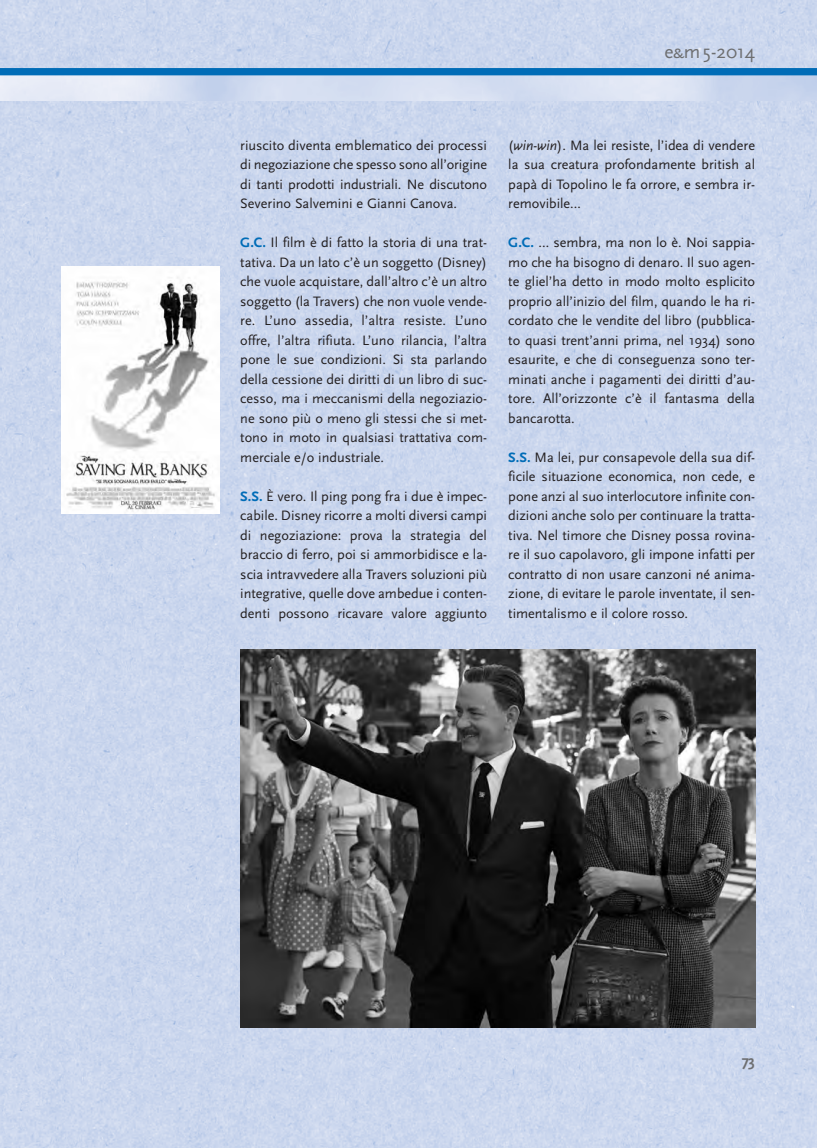
<style>
.page{position:relative;width:817px;height:1148px;background:#fff}
.page>*{position:absolute;margin:0;border:0;box-sizing:border-box;transform-origin:0 0}
.t1{font:19.5px "Scala Sans";color:#6d6e70}
.t2{font:700 15.75px "Scala Sans";color:#6d6e70}
.t3{font:14.25px/19.5px "Scala Sans";color:#231f20;text-align:justify}
.s1{font-family:"Scala Sans Caps"}
.s2{font-weight:700;color:#006cb7}
.s3{font-style:italic}
</style>
<div class="page">
<img style="left:0;top:0;width:817px;height:1148px">
<img style="left:0;top:75px;width:817px;height:26px">
<div style="left:0;top:68px;width:817px;height:7px;background:#006cb7"></div>
<img style="left:62px;top:267px;width:157px;height:247px">
<img style="left:240px;top:649px;width:515px;height:378px">
<h1 class="t1" style="left:664px;top:44px;width:92px">e<span class="s1">&amp;</span>m 5-2014</h1>
<p class="t3" style="left:240px;top:137px;width:248px">riuscito diventa emblematico dei processi di negoziazione che spesso sono all’origine di tanti prodotti industriali. Ne discutono Severino Salvemini e Gianni Canova.</p>
<p class="t3" style="left:240px;top:234px;width:248px"><span class="s2">G.C.</span> Il film è di fatto la storia di una trat&shy;tativa. Da un lato c’è un soggetto (Disney) che vuole acquistare, dall’altro c’è un altro soggetto (la Travers) che non vuole vende&shy;re. L’uno assedia, l’altra resiste. L’uno offre, l’altra rifiuta. L’uno rilancia, l’altra pone le sue condizioni. Si sta parlando della cessione dei diritti di un libro di suc&shy;cesso, ma i meccanismi della negoziazio&shy;ne sono più o meno gli stessi che si met&shy;tono in moto in qualsiasi trattativa com&shy;merciale e/o industriale.</p>
<p class="t3" style="left:240px;top:488px;width:248px"><span class="s2">S.S.</span> È vero. Il ping pong fra i due è impec&shy;cabile. Disney ricorre a molti diversi campi di negoziazione: prova la strategia del braccio di ferro, poi si ammorbidisce e la&shy;scia intravvedere alla Travers soluzioni più integrative, quelle dove ambedue i conten&shy;denti possono ricavare valore aggiunto</p>
<p class="t3" style="left:508px;top:137px;width:248px">(<span class="s3">win-win</span>). Ma lei resiste, l’idea di vendere la sua creatura profondamente british al papà di Topolino le fa orrore, e sembra ir&shy;removibile…</p>
<p class="t3" style="left:508px;top:234px;width:248px"><span class="s2">G.C.</span> … sembra, ma non lo è. Noi sappia&shy;mo che ha bisogno di denaro. Il suo agen&shy;te gliel’ha detto in modo molto esplicito proprio all’inizio del film, quando le ha ri&shy;cordato che le vendite del libro (pubblica&shy;to quasi trent’anni prima, nel 1934) sono esaurite, e che di conseguenza sono ter&shy;minati anche i pagamenti dei diritti d’au&shy;tore. All’orizzonte c’è il fantasma della bancarotta.</p>
<p class="t3" style="left:508px;top:449px;width:248px"><span class="s2">S.S.</span> Ma lei, pur consapevole della sua dif&shy;ficile situazione economica, non cede, e pone anzi al suo interlocutore infinite con&shy;dizioni anche solo per continuare la tratta&shy;tiva. Nel timore che Disney possa rovina&shy;re il suo capolavoro, gli impone infatti per contratto di non usare canzoni né anima&shy;zione, di evitare le parole inventate, il sen&shy;timentalismo e il colore rosso.</p>
<p class="t2" style="left:741px;top:1055px;width:15px">73</p>
</div>
